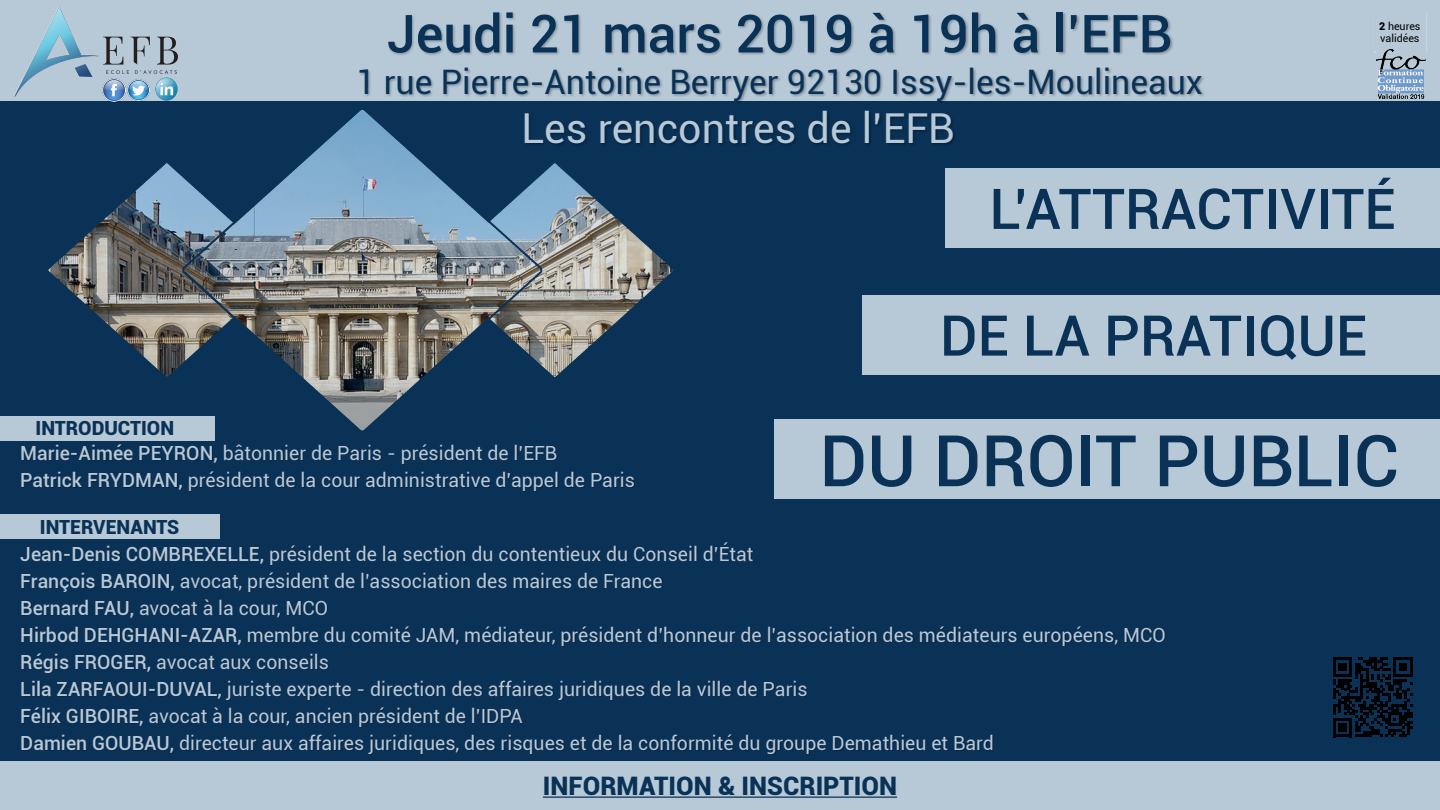
<style>
.page{position:relative;width:1440px;height:810px;background:#fff}
.page>*{position:absolute;margin:0;border:0;box-sizing:border-box;transform-origin:0 0}
.t1{font:500 71.25px "Roboto";color:#0a3257}
.t2{font:500 56.25px "Roboto";color:#0a3257}
.t3{font:500 52.5px "Roboto";color:#0a3257}
.t4{font:41.25px "Roboto";color:#b7c9d7}
.t5{font:33.75px "Roboto";color:#0a3257}
.t6{font:900 25.5px "Roboto";color:#0a3257}
.t7{font:19.5px "Roboto";color:#b7c9d7}
.t8{font:900 19.5px "Roboto";color:#0a3257}
.t9{font:10.65px "Roboto";color:#000}
.s1{font-weight:900}
.s2{font-weight:500}
</style>
<div class="page">
<div style="left:0;top:98px;width:1440px;height:663px;background:#0a3257"></div>
<div style="left:0;top:0;width:1440px;height:101px;background:#b7c9d7"></div>
<img style="left:45px;top:110px;width:629px;height:331px">
<img style="left:14px;top:8px;width:164px;height:89px">
<div style="left:1374px;top:12px;width:54px;height:42px;background:#c6d4df"></div>
<div style="left:1374px;top:13px;width:52px;height:38px;background:#b7c9d7"></div>
<svg style="left:1333px;top:657px;width:80px;height:80px"></svg>
<img style="left:1376px;top:49px;width:50px;height:49px">
<img style="left:103px;top:79px;width:22px;height:22px">
<img style="left:155px;top:78px;width:23px;height:22px">
<img style="left:128px;top:79px;width:22px;height:22px">
<div style="left:359px;top:12px;width:847px;height:93px;background:#000;opacity:.3"></div>
<div style="left:945px;top:168px;width:495px;height:80px;background:#b7c9d7"></div>
<div style="left:22px;top:445px;width:613px;height:47px;background:#0a1934;opacity:.75"></div>
<div style="left:0;top:761px;width:1440px;height:49px;background:#b7c9d7"></div>
<hr style="left:543px;top:797px;width:354px;height:1px;background:#0a3257">
<div style="left:862px;top:295px;width:578px;height:79px;background:#b7c9d7"></div>
<div style="left:774px;top:420px;width:666px;height:79px;background:#b7c9d7"></div>
<div style="left:524px;top:110px;width:433px;height:37px;background:#000;opacity:.3"></div>
<div style="left:0;top:514px;width:219px;height:24px;background:#b7c9d7"></div>
<div style="left:0;top:416px;width:214px;height:24px;background:#b7c9d7"></div>
<div style="left:21px;top:543px;width:1145px;height:212px;background:#0a1934;opacity:.75"></div>
<p class="t3" style="left:387px;top:-3px;width:787px">Jeudi 21 mars 2019 à 19h à l’EFB</p>
<p class="t5" style="left:356px;top:58px;width:848px">1 rue Pierre-Antoine Berryer 92130 Issy-les-Moulineaux</p>
<p class="t4" style="left:522px;top:99px;width:434px">Les rencontres de l’EFB</p>
<p class="t9" style="left:1379px;top:18px;width:43px"><span class="s1">2</span> heures</p>
<p class="t9" style="left:1380px;top:31px;width:41px">validées</p>
<p class="t2" style="left:989px;top:169px;width:408px">L’ATTRACTIVITÉ</p>
<p class="t8" style="left:36px;top:415px;width:140px">INTRODUCTION</p>
<p class="t7" style="left:20px;top:440px;width:539px"><span class="s2">Marie-Aimée PEYRON,</span> bâtonnier de Paris - président de l’EFB</p>
<p class="t7" style="left:20px;top:467px;width:616px"><span class="s2">Patrick FRYDMAN,</span> président de la cour administrative d’appel de Paris</p>
<p class="t8" style="left:40px;top:513px;width:141px">INTERVENANTS</p>
<p class="t2" style="left:940px;top:296px;width:429px">DE LA PRATIQUE</p>
<p class="t1" style="left:820px;top:411px;width:581px">DU DROIT PUBLIC</p>
<p class="t7" style="left:20px;top:540px;width:735px"><span class="s2">Jean-Denis COMBREXELLE,</span> président de la section du contentieux du Conseil d’État</p>
<p class="t7" style="left:20px;top:567px;width:644px"><span class="s2">François BAROIN,</span> avocat, président de l’association des maires de France</p>
<p class="t7" style="left:20px;top:594px;width:309px"><span class="s2">Bernard FAU,</span> avocat à la cour, MCO</p>
<p class="t7" style="left:20px;top:621px;width:1147px"><span class="s2">Hirbod DEHGHANI-AZAR,</span> membre du comité JAM, médiateur, président d’honneur de l’association des médiateurs européens, MCO</p>
<p class="t7" style="left:20px;top:648px;width:310px"><span class="s2">Régis FROGER,</span> avocat aux conseils</p>
<p class="t7" style="left:20px;top:675px;width:789px"><span class="s2">Lila ZARFAOUI-DUVAL,</span> juriste experte - direction des affaires juridiques de la ville de Paris</p>
<p class="t7" style="left:20px;top:702px;width:504px"><span class="s2">Félix GIBOIRE,</span> avocat à la cour, ancien président de l’IDPA</p>
<p class="t7" style="left:20px;top:729px;width:975px"><span class="s2">Damien GOUBAU,</span> directeur aux affaires juridiques, des risques et de la conformité du groupe Demathieu et Bard</p>
<p class="t6" style="left:543px;top:768px;width:356px">INFORMATION &amp; INSCRIPTION</p>
</div>
